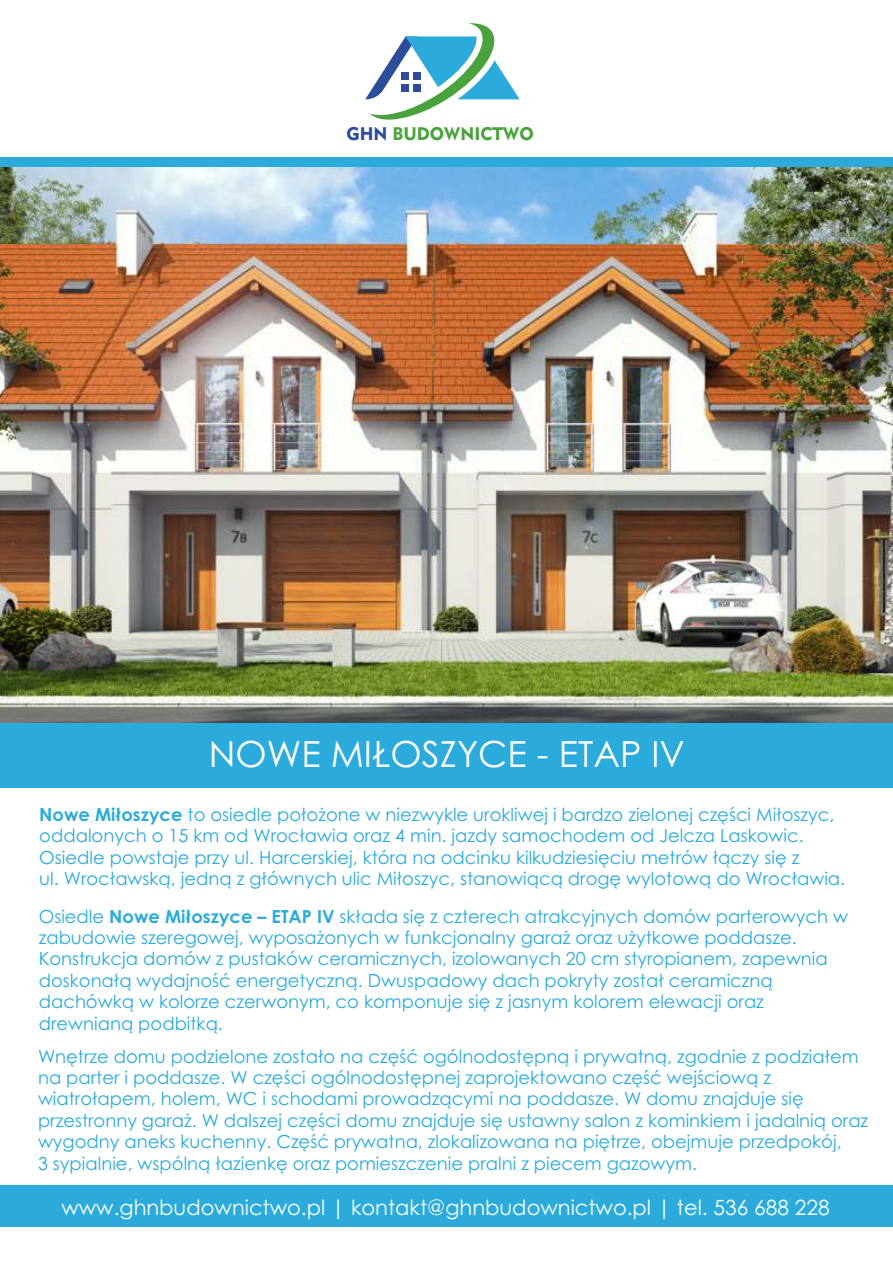
<style>
.page{position:relative;width:893px;height:1263px;background:#fff}
.page>*{position:absolute;margin:0;border:0;box-sizing:border-box;transform-origin:0 0}
.t1{font:36px "Century Gothic";color:#fefefe}
.t2{font:21px "Century Gothic";color:#fefefe}
.t3{font:18px/21.5px "Century Gothic";color:#2babdb}
.t4{font:18px "Geometric 415 BT Black A";color:#4aa23c}
.s1{color:#2d4d9a}
.s2{font-weight:700}
</style>
<div class="page">
<svg style="left:365px;top:23px;width:155px;height:97px"></svg>
<div style="left:0;top:1186px;width:892px;height:41px;background:#2babdb"></div>
<img style="left:0;top:165px;width:893px;height:596px">
<div style="left:0;top:157px;width:892px;height:9px;background:#2babdb"></div>
<div style="left:0;top:723px;width:892px;height:64px;background:#2babdb"></div>
<p class="t4" style="left:346px;top:126px;width:189px"><span class="s1">GHN</span> BUDOWNICTWO</p>
<h1 class="t1" style="left:209px;top:740px;width:477px">NOWE MIŁOSZYCE - ETAP IV</h1>
<p class="t3" style="left:39px;top:805px;width:807px"><span class="s2">Nowe Miłoszyce</span> to osiedle położone w niezwykle urokliwej i bardzo zielonej części Miłoszyc, oddalonych o 15 km od Wrocławia oraz 4 min. jazdy samochodem od Jelcza Laskowic.<br>Osiedle powstaje przy ul. Harcerskiej, która na odcinku kilkudziesięciu metrów łączy się z<br>ul. Wrocławską, jedną z głównych ulic Miłoszyc, stanowiącą drogę wylotową do Wrocławia.</p>
<p class="t3" style="left:39px;top:907px;width:811px">Osiedle <span class="s2">Nowe Miłoszyce – ETAP IV</span> składa się z czterech atrakcyjnych domów parterowych w zabudowie szeregowej, wyposażonych w funkcjonalny garaż oraz użytkowe poddasze.<br>Konstrukcja domów z pustaków ceramicznych, izolowanych 20 cm styropianem, zapewnia doskonałą wydajność energetyczną. Dwuspadowy dach pokryty został ceramiczną dachówką w kolorze czerwonym, co komponuje się z jasnym kolorem elewacji oraz drewnianą podbitką.</p>
<p class="t3" style="left:38px;top:1047px;width:832px">Wnętrze domu podzielone zostało na część ogólnodostępną i prywatną, zgodnie z podziałem na parter i poddasze. W części ogólnodostępnej zaprojektowano część wejściową z wiatrołapem, holem, WC i schodami prowadzącymi na poddasze. W domu znajduje się przestronny garaż. W dalszej części domu znajduje się ustawny salon z kominkiem i jadalnią oraz wygodny aneks kuchenny. Część prywatna, zlokalizowana na piętrze, obejmuje przedpokój,<br>3 sypialnie, wspólną łazienkę oraz pomieszczenie pralni z piecem gazowym.</p>
<p class="t2" style="left:61px;top:1199px;width:770px">www.ghnbudownictwo.pl | kontakt@ghnbudownictwo.pl | tel. 536 688 228</p>
</div>
